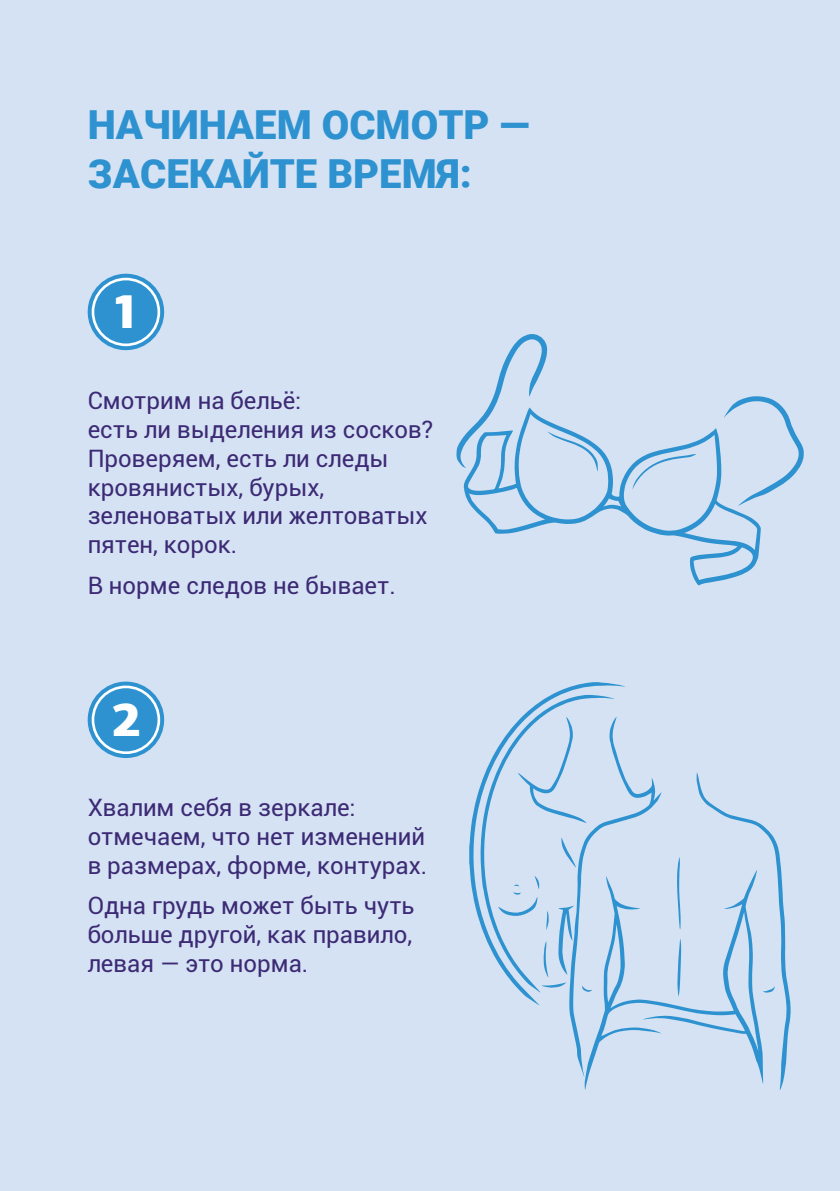
<style>
.page{position:relative;width:840px;height:1191px;background:#fff}
.page>*{position:absolute;margin:0;border:0;box-sizing:border-box;transform-origin:0 0}
.t1{font:900 48.6px "PF Agora Sans Pro";color:#fff}
.t2{font:900 40px/48px "Roboto";color:#2d92cf}
.t3{font:24px/28.8px "Roboto";color:#3d2a75}
</style>
<div class="page">
<div style="left:0;top:0;width:839px;height:1191px;background:#d4e2f3"></div>
<svg style="left:731px;top:396px;width:72px;height:100px"></svg>
<svg style="left:463px;top:407px;width:297px;height:178px"></svg>
<svg style="left:456px;top:334px;width:141px;height:137px"></svg>
<svg style="left:632px;top:454px;width:63px;height:35px"></svg>
<svg style="left:469px;top:682px;width:156px;height:240px"></svg>
<svg style="left:480px;top:695px;width:310px;height:395px"></svg>
<svg style="left:88px;top:274px;width:76px;height:76px"></svg>
<svg style="left:92px;top:278px;width:68px;height:68px;background:#55a6d7"></svg>
<svg style="left:88px;top:681px;width:76px;height:77px"></svg>
<svg style="left:92px;top:685px;width:68px;height:69px;background:#56a6d8"></svg>
<h2 class="t2" style="left:88px;top:100px;width:443px">НАЧИНАЕМ ОСМОТР —<br>ЗАСЕКАЙТЕ ВРЕМЯ:</h2>
<h1 class="t1" style="left:111px;top:279px;width:31px">1</h1>
<p class="t3" style="left:88px;top:385px;width:347px">Смотрим на бельё:<br>есть ли выделения из сосков?<br>Проверяем, есть ли следы кровянистых, бурых, зеленоватых или желтоватых пятен, корок.</p>
<p class="t3" style="left:88px;top:570px;width:309px">В норме следов не бывает.</p>
<h1 class="t1" style="left:111px;top:687px;width:31px">2</h1>
<p class="t3" style="left:88px;top:792px;width:341px">Хвалим себя в зеркале: отмечаем, что нет изменений в размерах, форме, контурах.</p>
<p class="t3" style="left:88px;top:890px;width:328px;text-align:justify">Одна грудь может быть чуть больше другой, как правило, левая — это норма.</p>
</div>
